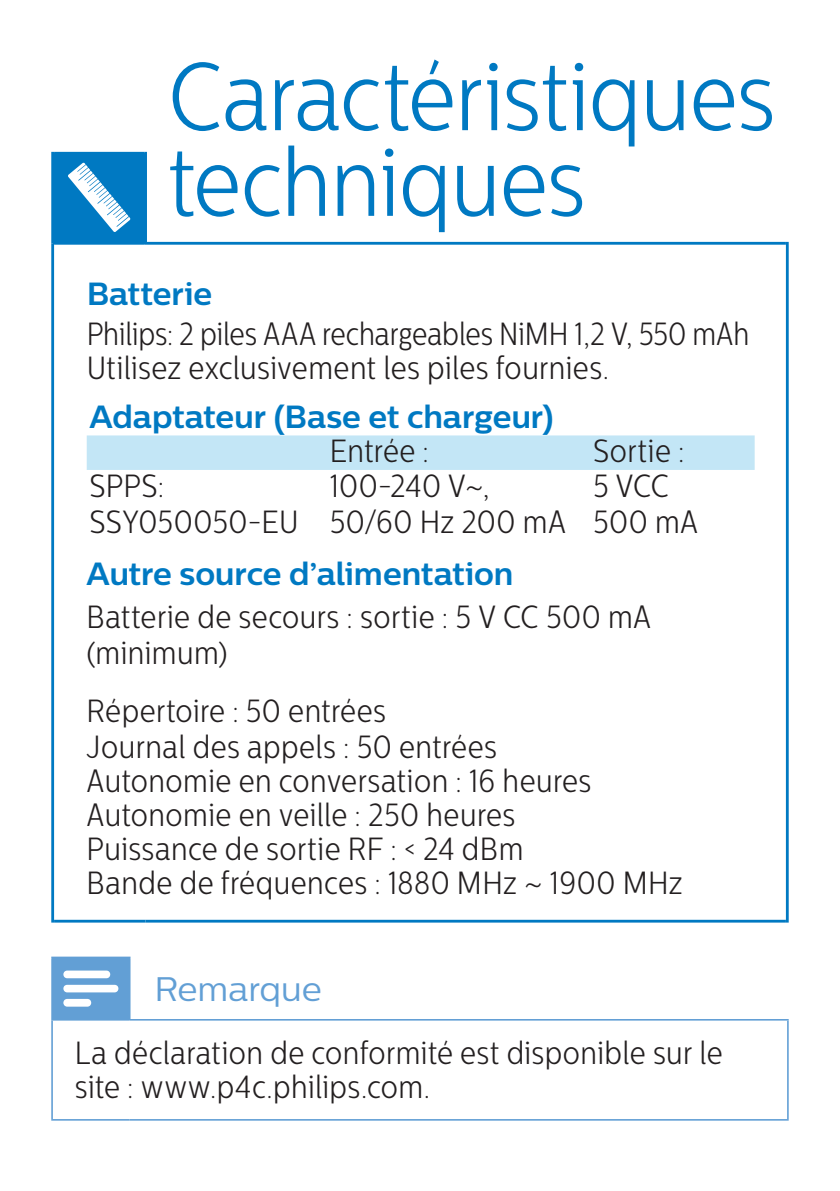
<style>
.page{position:relative;width:840px;height:1191px;background:#fff}
.page>*{position:absolute;margin:0;border:0;box-sizing:border-box;transform-origin:0 0}
.t1{font:300 96px/85.6px "Centrale Sans Cnd";letter-spacing:-.005em;color:#0079c2}
.t2{font:34px "Centrale Sans";color:#629fd5}
.t3{font:300 32px/34.4px "Centrale Sans Cnd";letter-spacing:.01em;color:#231f20}
.t4{font:300 32px/34px "Centrale Sans Cnd";letter-spacing:.01em;color:#231f20;scale:.96 1}
.t5{font:700 32px "Centrale Sans";letter-spacing:-.005em;color:#0079c2}
.s1{font-family:"Minion Pro";font-weight:400}
</style>
<div class="page">
<div style="left:53px;top:153px;width:92px;height:90px;background:#0079c2"></div>
<hr style="left:51px;top:243px;width:3px;height:679px;background:#0079c2">
<hr style="left:147px;top:242px;width:638px;height:3px;background:#0079c2">
<hr style="left:785px;top:242px;width:3px;height:680px;background:#0079c2">
<hr style="left:54px;top:919px;width:91px;height:3px;background:#0079c2">
<hr style="left:145px;top:919px;width:640px;height:3px;background:#0079c2">
<hr style="left:54px;top:152px;width:90px;height:3px;background:#0079c2">
<hr style="left:51px;top:152px;width:3px;height:91px;background:#0079c2">
<hr style="left:144px;top:152px;width:3px;height:93px;background:#0079c2">
<hr style="left:54px;top:242px;width:90px;height:3px;background:#0079c2">
<svg style="left:68px;top:162px;width:62px;height:70px"></svg>
<div style="left:87px;top:435px;width:667px;height:35px;background:#c3e6f6"></div>
<div style="left:52px;top:957px;width:78px;height:62px;background:#629fd5"></div>
<hr style="left:51px;top:956px;width:79px;height:2px;background:#629fd5">
<hr style="left:51px;top:958px;width:2px;height:61px;background:#629fd5">
<hr style="left:51px;top:1019px;width:79px;height:1px;background:#629fd5">
<hr style="left:51px;top:1020px;width:2px;height:99px;background:#629fd5">
<hr style="left:130px;top:1019px;width:658px;height:1px;background:#629fd5">
<hr style="left:786px;top:1020px;width:2px;height:99px;background:#629fd5">
<hr style="left:51px;top:1119px;width:79px;height:1px;background:#629fd5">
<hr style="left:130px;top:1119px;width:658px;height:1px;background:#629fd5">
<svg style="left:63px;top:970px;width:47px;height:8px"></svg>
<svg style="left:63px;top:984px;width:55px;height:8px"></svg>
<svg style="left:63px;top:999px;width:28px;height:7px"></svg>
<h1 class="t1" style="left:168px;top:54px;width:608px">Caractéristiques techniques</h1>
<p class="t5" style="left:87px;top:274px;width:127px">Batterie</p>
<p class="t4" style="left:87px;top:317px;width:691px">Philips: 2 piles AAA rechargeables NiMH 1,2 V, 550 mAh<br>Utilisez exclusivement les piles fournies.</p>
<p class="t5" style="left:89px;top:397px;width:465px">Adaptateur (Base et chargeur)</p>
<p class="t3" style="left:329px;top:434px;width:101px">Entrée :</p>
<p class="t3" style="left:592px;top:434px;width:93px">Sortie :</p>
<p class="t3" style="left:89px;top:468px;width:210px;line-height:36px">SPPS:<br>SSY050050-EU</p>
<p class="t3" style="left:329px;top:468px;width:238px;line-height:36px">100-240 V<span class="s1">~</span>,<br>50/60 Hz 200 mA</p>
<p class="t3" style="left:592px;top:468px;width:107px;line-height:36px">5 VCC<br>500 mA</p>
<p class="t5" style="left:87px;top:554px;width:428px">Autre source d’alimentation</p>
<p class="t3" style="left:87px;top:598px;width:565px;line-height:36px">Batterie de secours : sortie : 5 V CC 500 mA (minimum)</p>
<p class="t3" style="left:87px;top:693px;width:597px">Répertoire : 50 entrées<br>Journal des appels : 50 entrées<br>Autonomie en conversation : 16 heures<br>Autonomie en veille : 250 heures<br>Puissance de sortie RF : &lt; 24 dBm<br>Bande de fréquences : 1880 MHz <span class="s1">~</span> 1900 MHz</p>
<p class="t2" style="left:154px;top:969px;width:169px">Remarque</p>
<p class="t3" style="left:75px;top:1036px;width:649px">La déclaration de conformité est disponible sur le site : www.p4c.philips.com.</p>
</div>
